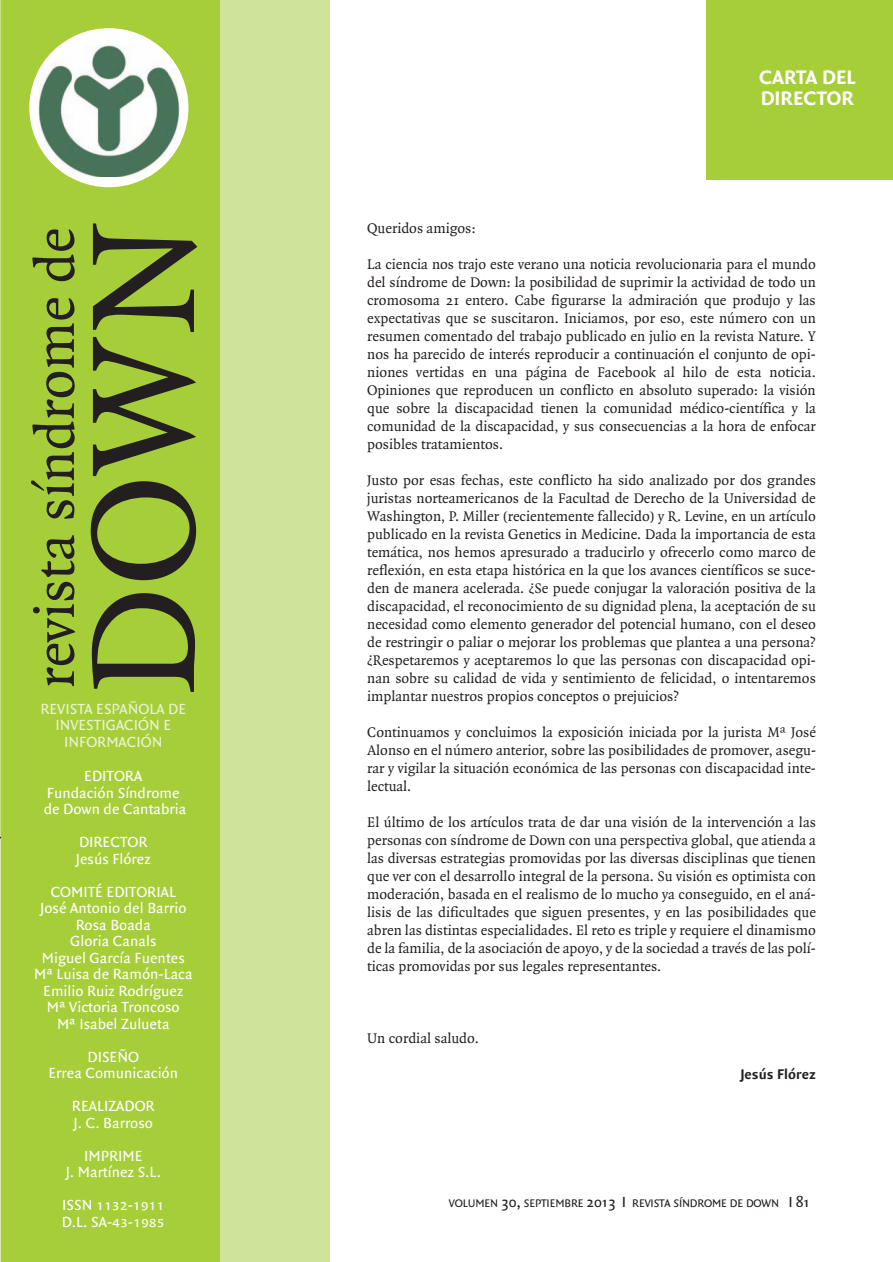
<style>
.page{position:relative;width:893px;height:1262px;background:#fff}
.page>*{position:absolute;margin:0;border:0;box-sizing:border-box;transform-origin:0 0}
.t1{font:157.5px "Quadraat";color:#231f20}
.t2{font:58.5px "Quadraat";letter-spacing:-.005em;color:#231f20}
.t3{font:700 21px/21px "Quadraat Sans";color:#fff}
.t4{font:15.75px/16.5px "Quadraat Sans";color:#fff;text-align:center}
.t5{font:15.75px/16.5px "Quadraat Sans";color:#eaf3d4;text-align:center}
.t6{font:15.75px "Quadraat Sans Small Caps";color:#fff}
.t7{font:15px/18px "Quadraat";color:#231f20;text-align:justify}
.t8{font:700 15px "Quadraat Sans";color:#231f20}
.t9{font:11.85px "Quadraat Sans";letter-spacing:-.015em;color:#231f20}
.s1{font-family:"Quadraat Sans"}
.s2{font-family:"Quadraat Sans Small Caps"}
.s3{font-size:15.75px}
</style>
<div class="page">
<div style="left:0;top:0;width:6px;height:842px;background:#c8de88"></div>
<div style="left:0;top:838px;width:7px;height:424px;background:#dde4b7"></div>
<div style="left:705px;top:0;width:187px;height:180px;background:#a6ce39"></div>
<div style="left:1px;top:0;width:219px;height:1262px;background:#a6ce39"></div>
<div style="left:220px;top:0;width:110px;height:1262px;background:#d0e39a"></div>
<div style="left:29px;top:28px;width:159px;height:159px;background:#fff;border-radius:50%"></div>
<img style="left:38px;top:45px;width:142px;height:132px">
<h2 class="t2" style="left:32px;top:688px;width:462px;rotate:-90deg">revista síndrome de</h2>
<h1 class="t1" style="left:82px;top:695px;width:475px;rotate:-90deg">DOWN</h1>
<p class="t5" style="left:40px;top:701px;width:147px">REVISTA ESPAÑOLA DE<br>INVESTIGACIÓN E<br>INFORMACIÓN</p>
<p class="t4" style="left:44px;top:769px;width:144px">EDITORA<br>Fundación Síndrome de Down de Cantabria</p>
<p class="t4" style="left:76px;top:835px;width:76px;text-align:left">DIRECTOR<br>Jesús Flórez</p>
<p class="t4" style="left:34px;top:884px;width:160px">COMITÉ EDITORIAL<br>José Antonio del Barrio<br>Rosa Boada<br>Gloria Canals<br>Miguel García Fuentes<br>Mª Luisa de Ramón-Laca<br>Emilio Ruiz Rodríguez<br>Mª Victoria Troncoso<br>Mª Isabel Zulueta</p>
<p class="t4" style="left:48px;top:1049px;width:131px">DISEÑO<br>Errea Comunicación</p>
<p class="t4" style="left:72px;top:1099px;width:84px;text-align:left">REALIZADOR<br>J. C. Barroso</p>
<p class="t4" style="left:66px;top:1148px;width:97px">IMPRIME<br>J. Martínez S.L.</p>
<p class="t6" style="left:62px;top:1195px;width:104px"><span class="s1">ISSN</span> 1132-1911</p>
<p class="t4" style="left:62px;top:1214px;width:104px">D.L. SA-<span class="s2">43-1985</span></p>
<h3 class="t3" style="left:759px;top:68px;width:98px">CARTA DEL<br>DIRECTOR</h3>
<p class="t7" style="left:367px;top:220px;width:110px">Queridos amigos:</p>
<p class="t7" style="left:367px;top:256px;width:450px">La ciencia nos trajo este verano una noticia revolucionaria para el mundo del síndrome de Down: la posibilidad de suprimir la actividad de todo un cromosoma 21 entero. Cabe figurarse la admiración que produjo y las expectativas que se suscitaron. Iniciamos, por eso, este número con un resumen comentado del trabajo publicado en julio en la revista Nature. Y nos ha parecido de interés reproducir a continuación el conjunto de opi&shy;niones vertidas en una página de Facebook al hilo de esta noticia.<br>Opiniones que reproducen un conflicto en absoluto superado: la visión que sobre la discapacidad tienen la comunidad médico-científica y la comunidad de la discapacidad, y sus consecuencias a la hora de enfocar posibles tratamientos.</p>
<p class="t7" style="left:367px;top:472px;width:450px">Justo por esas fechas, este conflicto ha sido analizado por dos grandes juristas norteamericanos de la Facultad de Derecho de la Universidad de Washington, P. Miller (recientemente fallecido) y R. Levine, en un artículo publicado en la revista Genetics in Medicine. Dada la importancia de esta temática, nos hemos apresurado a traducirlo y ofrecerlo como marco de reflexión, en esta etapa histórica en la que los avances científicos se suce&shy;den de manera acelerada. ¿Se puede conjugar la valoración positiva de la discapacidad, el reconocimiento de su dignidad plena, la aceptación de su necesidad como elemento generador del potencial humano, con el deseo de restringir o paliar o mejorar los problemas que plantea a una persona? ¿Respetaremos y aceptaremos lo que las personas con discapacidad opi&shy;nan sobre su calidad de vida y sentimiento de felicidad, o intentaremos implantar nuestros propios conceptos o prejuicios?</p>
<p class="t7" style="left:367px;top:724px;width:450px">Continuamos y concluimos la exposición iniciada por la jurista Mª José Alonso en el número anterior, sobre las posibilidades de promover, asegu&shy;rar y vigilar la situación económica de las personas con discapacidad inte&shy;lectual.</p>
<p class="t7" style="left:367px;top:814px;width:450px">El último de los artículos trata de dar una visión de la intervención a las personas con síndrome de Down con una perspectiva global, que atienda a las diversas estrategias promovidas por las diversas disciplinas que tienen que ver con el desarrollo integral de la persona. Su visión es optimista con moderación, basada en el realismo de lo mucho ya conseguido, en el aná&shy;lisis de las dificultades que siguen presentes, y en las posibilidades que abren las distintas especialidades. El reto es triple y requiere el dinamismo de la familia, de la asociación de apoyo, y de la sociedad a través de las polí&shy;ticas promovidas por sus legales representantes.</p>
<p class="t7" style="left:367px;top:1030px;width:113px">Un cordial saludo.</p>
<p class="t8" style="left:740px;top:1067px;width:77px">Jesús Flórez</p>
<p class="t9" style="left:449px;top:1198px;width:362px">VOLUMEN <span class="s3">30,</span> SEPTIEMBRE <span class="s3">2013 I</span> REVISTA SÍNDROME DE DOWN <span class="s3">I 81</span></p>
</div>
